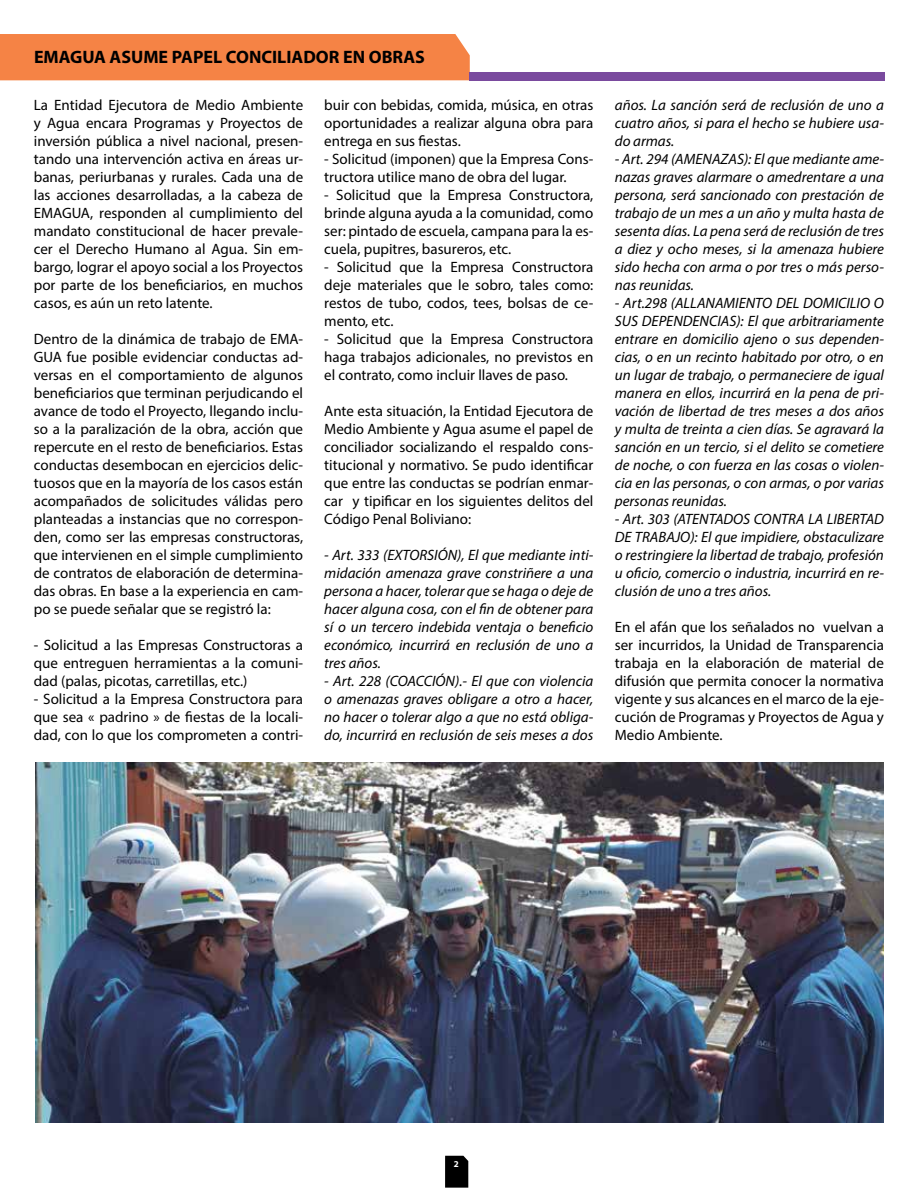
<style>
.page{position:relative;width:918px;height:1188px;background:#fff}
.page>*{position:absolute;margin:0;border:0;box-sizing:border-box;transform-origin:0 0}
.t1{font:700 18px "Myriad Pro";color:#000}
.t2{font:15px/18px "Myriad Pro";color:#000;text-align:justify}
.t3{font:italic 15px/18px "Myriad Pro";color:#000;text-align:justify}
.t4{font:700 9px "Myriad Pro";color:#fff}
</style>
<div class="page">
<svg style="left:445px;top:1156px;width:23px;height:32px"></svg>
<div style="left:0;top:34px;width:470px;height:46px;background:#f58345"></div>
<img style="left:35px;top:762px;width:849px;height:360px">
<div style="left:470px;top:72px;width:415px;height:8px;background:#7a4a9e"></div>
<p class="t1" style="left:34px;top:45px;width:392px">EMAGUA ASUME PAPEL CONCILIADOR EN OBRAS</p>
<p class="t2" style="left:34px;top:96px;width:271px">La Entidad Ejecutora de Medio Ambiente y Agua encara Programas y Proyectos de inversión pública a nivel nacional, presen&shy;tando una intervención activa en áreas ur&shy;banas, periurbanas y rurales. Cada una de las acciones desarrolladas, a la cabeza de EMAGUA, responden al cumplimiento del mandato constitucional de hacer prevale&shy;cer el Derecho Humano al Agua. Sin em&shy;bargo, lograr el apoyo social a los Proyectos por parte de los beneficiarios, en muchos casos, es aún un reto latente.</p>
<p class="t2" style="left:34px;top:330px;width:271px">Dentro de la dinámica de trabajo de EMA-GUA fue posible evidenciar conductas ad&shy;versas en el comportamiento de algunos beneficiarios que terminan perjudicando el avance de todo el Proyecto, llegando inclu&shy;so a la paralización de la obra, acción que repercute en el resto de beneficiarios. Estas conductas desembocan en ejercicios delic&shy;tuosos que en la mayoría de los casos están acompañados de solicitudes válidas pero planteadas a instancias que no correspon&shy;den, como ser las empresas constructoras, que intervienen en el simple cumplimiento de contratos de elaboración de determina&shy;das obras. En base a la experiencia en cam&shy;po se puede señalar que se registró la:</p>
<p class="t2" style="left:34px;top:636px;width:271px">- Solicitud a las Empresas Constructoras a que entreguen herramientas a la comuni&shy;dad (palas, picotas, carretillas, etc.)</p>
<p class="t2" style="left:34px;top:690px;width:271px">- Solicitud a la Empresa Constructora para que sea « padrino » de fiestas de la locali&shy;dad, con lo que los comprometen a contri-</p>
<p class="t2" style="left:324px;top:96px;width:271px">buir con bebidas, comida, música, en otras oportunidades a realizar alguna obra para entrega en sus fiestas.</p>
<p class="t2" style="left:324px;top:150px;width:271px">- Solicitud (imponen) que la Empresa Cons&shy;tructora utilice mano de obra del lugar.</p>
<p class="t2" style="left:324px;top:186px;width:271px">- Solicitud que la Empresa Constructora, brinde alguna ayuda a la comunidad, como ser: pintado de escuela, campana para la es&shy;cuela, pupitres, basureros, etc.</p>
<p class="t2" style="left:324px;top:258px;width:271px">- Solicitud que la Empresa Constructora deje materiales que le sobro, tales como: restos de tubo, codos, tees, bolsas de ce&shy;mento, etc.</p>
<p class="t2" style="left:324px;top:330px;width:271px">- Solicitud que la Empresa Constructora haga trabajos adicionales, no previstos en el contrato, como incluir llaves de paso.</p>
<p class="t2" style="left:324px;top:402px;width:271px">Ante esta situación, la Entidad Ejecutora de Medio Ambiente y Agua asume el papel de conciliador socializando el respaldo cons&shy;titucional y normativo. Se pudo identificar que entre las conductas se podrían enmar&shy;car y tipificar en los siguientes delitos del Código Penal Boliviano:</p>
<p class="t3" style="left:324px;top:546px;width:271px">- Art. 333 (EXTORSIÓN), El que mediante inti&shy;midación amenaza grave constriñere a una persona a hacer, tolerar que se haga o deje de hacer alguna cosa, con el fin de obtener para sí o un tercero indebida ventaja o beneficio económico, incurrirá en reclusión de uno a tres años.</p>
<p class="t3" style="left:324px;top:672px;width:271px">- Art. 228 (COACCIÓN).- El que con violencia o amenazas graves obligare a otro a hacer, no hacer o tolerar algo a que no está obliga&shy;do, incurrirá en reclusión de seis meses a dos</p>
<p class="t3" style="left:615px;top:96px;width:271px">años. La sanción será de reclusión de uno a cuatro años, si para el hecho se hubiere usa&shy;do armas.</p>
<p class="t3" style="left:615px;top:150px;width:271px">- Art. 294 (AMENAZAS): El que mediante ame&shy;nazas graves alarmare o amedrentare a una persona, será sancionado con prestación de trabajo de un mes a un año y multa hasta de sesenta días. La pena será de reclusión de tres a diez y ocho meses, si la amenaza hubiere sido hecha con arma o por tres o más perso&shy;nas reunidas.</p>
<p class="t3" style="left:615px;top:294px;width:271px">- Art.298 (ALLANAMIENTO DEL DOMICILIO O SUS DEPENDENCIAS): El que arbitrariamente entrare en domicilio ajeno o sus dependen&shy;cias, o en un recinto habitado por otro, o en un lugar de trabajo, o permaneciere de igual manera en ellos, incurrirá en la pena de pri&shy;vación de libertad de tres meses a dos años y multa de treinta a cien días. Se agravará la sanción en un tercio, si el delito se cometiere de noche, o con fuerza en las cosas o violen&shy;cia en las personas, o con armas, o por varias personas reunidas.</p>
<p class="t3" style="left:615px;top:510px;width:271px">- Art. 303 (ATENTADOS CONTRA LA LIBERTAD DE TRABAJO): El que impidiere, obstaculizare o restringiere la libertad de trabajo, profesión u oficio, comercio o industria, incurrirá en re&shy;clusión de uno a tres años.</p>
<p class="t2" style="left:615px;top:618px;width:271px">En el afán que los señalados no vuelvan a ser incurridos, la Unidad de Transparencia trabaja en la elaboración de material de difusión que permita conocer la normativa vigente y sus alcances en el marco de la eje&shy;cución de Programas y Proyectos de Agua y Medio Ambiente.</p>
<p class="t4" style="left:454px;top:1158px;width:6px">2</p>
</div>
